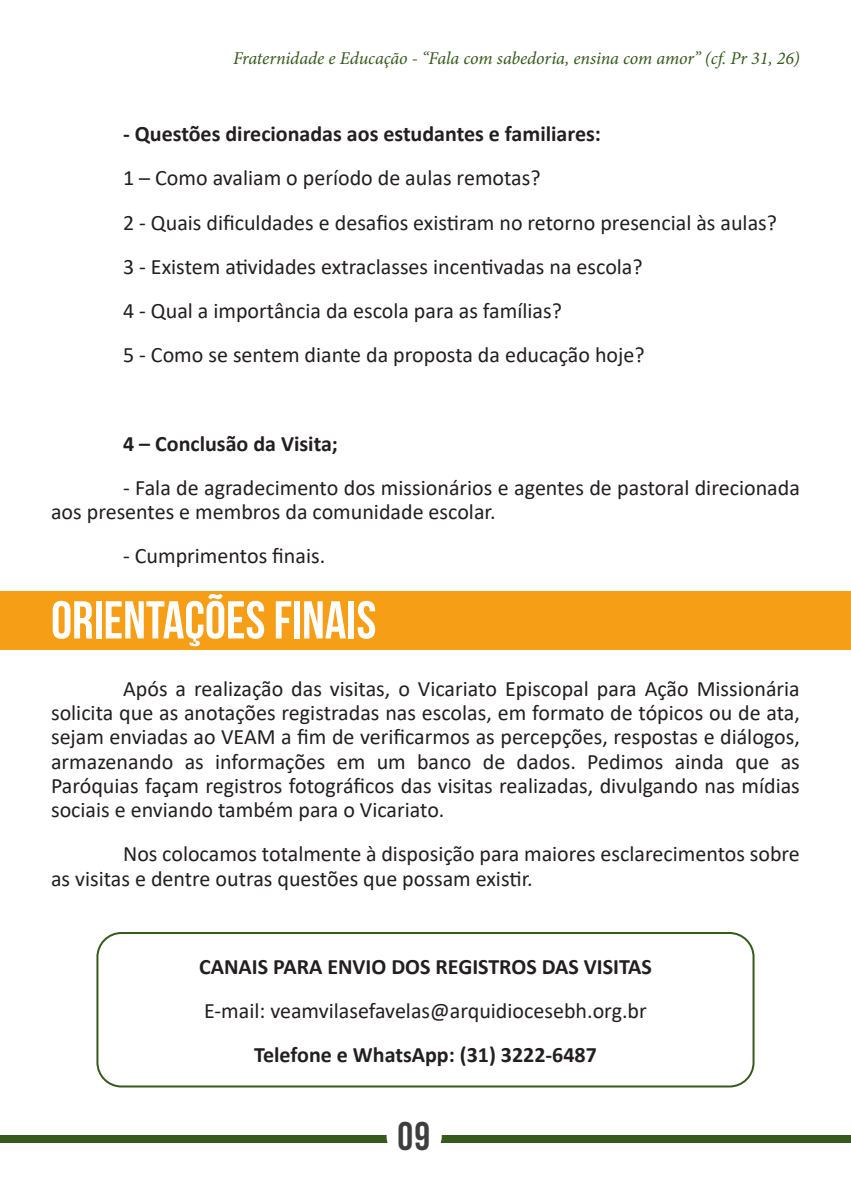
<style>
.page{position:relative;width:851px;height:1191px;background:#fff}
.page>*{position:absolute;margin:0;border:0;box-sizing:border-box;transform-origin:0 0}
.t1{font:53.2px "Bebas Neue";color:#fff}
.t2{font:700 40px "Bebas Neue";color:#3e3e3f}
.t3{font:22px/24.2px "Calibri";color:#231f20}
.t4{font:700 22px "Calibri";color:#231f20}
.t5{font:italic 18px "Minion Pro";letter-spacing:-.005em;color:#365a1c}
</style>
<div class="page">
<div style="left:0;top:1135px;width:850px;height:7px;background:#365a1c"></div>
<div style="left:386px;top:1108px;width:55px;height:55px;background:#fff;border-radius:50%"></div>
<div style="left:0;top:591px;width:850px;height:59px;background:#f69e16"></div>
<div style="left:96px;top:932px;width:658px;height:155px;border:2px solid #365a1c;border-radius:24px"></div>
<p class="t5" style="left:233px;top:46px;width:568px">Fraternidade e Educação - “Fala com sabedoria, ensina com amor” (cf. Pr 31, 26)</p>
<p class="t4" style="left:123px;top:118px;width:479px">- Questões direcionadas aos estudantes e familiares:</p>
<p class="t3" style="left:123px;top:155px;width:655px;line-height:44.2px">1 – Como avaliam o período de aulas remotas?<br>2 - Quais dificuldades e desafios existiram no retorno presencial às aulas?<br>3 - Existem atividades extraclasses incentivadas na escola?<br>4 - Qual a importância da escola para as famílias?<br>5 - Como se sentem diante da proposta da educação hoje?</p>
<p class="t4" style="left:123px;top:428px;width:216px">4 – Conclusão da Visita;</p>
<p class="t3" style="left:51px;top:475px;width:750px;text-indent:72px">- Fala de agradecimento dos missionários e agentes de pastoral direcionada aos presentes e membros da comunidade escolar.</p>
<p class="t3" style="left:123px;top:543px;width:203px">- Cumprimentos finais.</p>
<h1 class="t1" style="left:51px;top:591px;width:327px">ORIENTAÇÕES FINAIS</h1>
<p class="t3" style="left:51px;top:676px;width:750px;text-align:justify;text-indent:72px">Após a realização das visitas, o Vicariato Episcopal para Ação Missionária solicita que as anotações registradas nas escolas, em formato de tópicos ou de ata, sejam enviadas ao VEAM a fim de verificarmos as percepções, respostas e diálogos, armazenando as informações em um banco de dados. Pedimos ainda que as Paróquias façam registros fotográficos das visitas realizadas, divulgando nas mídias sociais e enviando também para o Vicariato.</p>
<p class="t3" style="left:51px;top:841px;width:750px;text-indent:72px">Nos colocamos totalmente à disposição para maiores esclarecimentos sobre as visitas e dentre outras questões que possam existir.</p>
<p class="t4" style="left:199px;top:951px;width:454px">CANAIS PARA ENVIO DOS REGISTROS DAS VISITAS</p>
<p class="t3" style="left:204px;top:998px;width:444px">E-mail: veamvilasefavelas@arquidiocesebh.org.br</p>
<p class="t4" style="left:254px;top:1039px;width:344px">Telefone e WhatsApp: (31) 3222-6487</p>
<h2 class="t2" style="left:397px;top:1114px;width:34px">09</h2>
</div>
